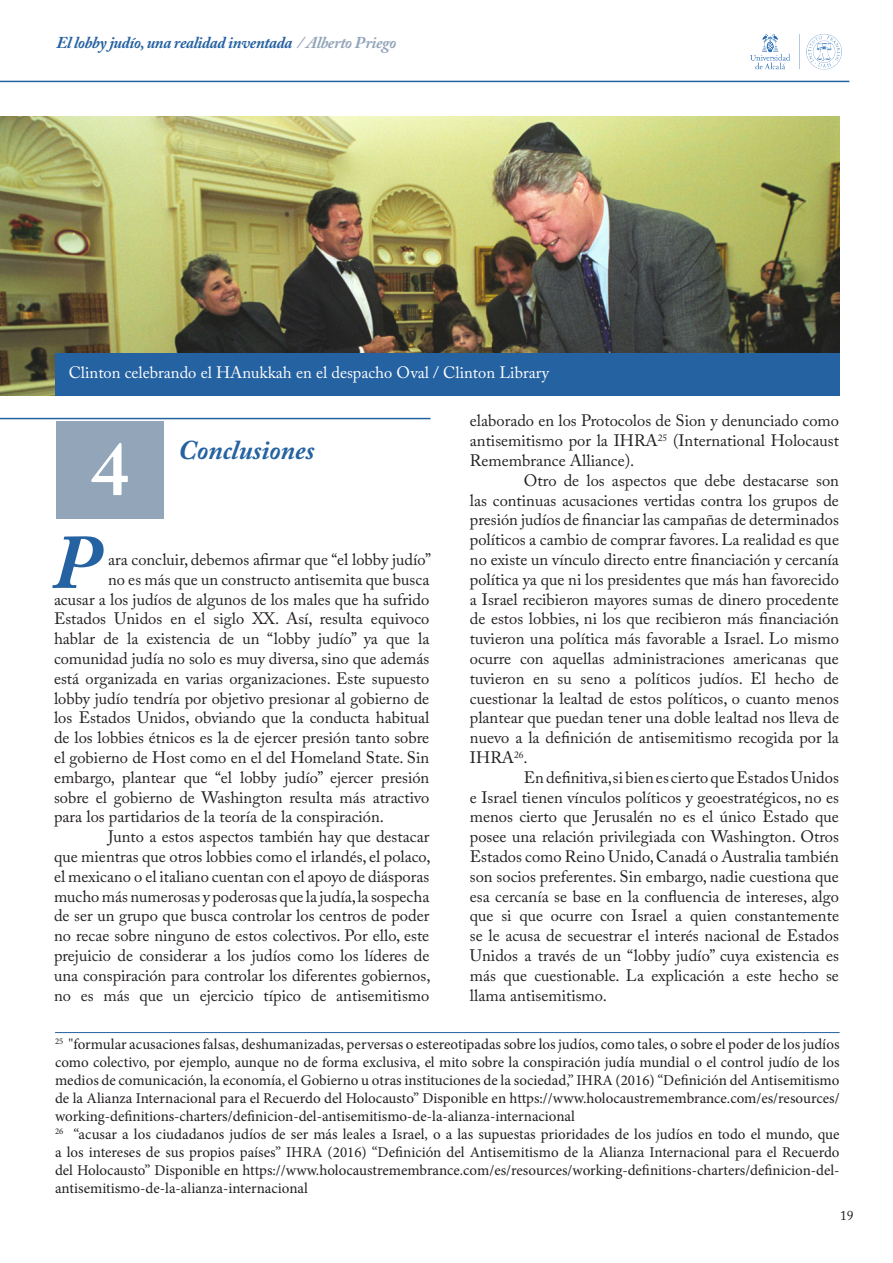
<style>
.page{position:relative;width:893px;height:1263px;background:#fff}
.page>*{position:absolute;margin:0;border:0;box-sizing:border-box;transform-origin:0 0}
.t1{font:600 76.5px "Adobe Caslon Pro";color:#fff}
.t2{font:italic 700 76.5px "Adobe Caslon Pro";color:#2562a1}
.t3{font:italic 700 27px "Adobe Caslon Pro";color:#2562a1}
.t4{font:16.5px/19.8px "Adobe Caslon Pro";color:#231f20;text-align:justify}
.t5{font:16.5px "Adobe Caslon Pro";color:#fff}
.t6{font:italic 700 16.5px "Adobe Caslon Pro";letter-spacing:-.02em;color:#2562a1}
.t7{font:15px/18px "Minion Pro";color:#231f20;text-align:justify}
.t8{font:13.5px "Adobe Caslon Pro";color:#231f20}
.s1{color:#93a5b9}
</style>
<div class="page">
<hr style="left:0;top:81px;width:849px;height:1px;background:#2562a1">
<img style="left:750px;top:34px;width:92px;height:36px">
<hr style="left:0;top:418px;width:431px;height:1px;background:#2562a1">
<div style="left:56px;top:422px;width:107px;height:97px;background:#93a5b9"></div>
<hr style="left:55px;top:1032px;width:785px;height:1px;background:#2562a1">
<img style="left:0;top:116px;width:839px;height:279px">
<div style="left:55px;top:353px;width:785px;height:42px;background:#2562a1"></div>
<p class="t6" style="left:56px;top:32px;width:341px">El lobby judío, una realidad inventada <span class="s1">/ Alberto Priego</span></p>
<p class="t5" style="left:69px;top:363px;width:482px">Clinton celebrando el HAnukkah en el despacho Oval / Clinton Library</p>
<p class="t1" style="left:91px;top:424px;width:40px">4</p>
<p class="t3" style="left:179px;top:433px;width:137px">Conclusiones</p>
<p class="t2" style="left:53px;top:517px;width:49px">P</p>
<p class="t4" style="left:108px;top:549px;width:325px">ara concluir, debemos afirmar que “el lobby judío”</p>
<p class="t4" style="left:108px;top:569px;width:323px">no es más que un constructo antisemita que busca</p>
<p class="t4" style="left:54px;top:589px;width:377px">acusar a los judíos de algunos de los males que ha sufrido</p>
<p class="t4" style="left:54px;top:609px;width:377px">Estados Unidos en el siglo XX. Así, resulta equivoco</p>
<p class="t4" style="left:54px;top:629px;width:377px">hablar de la existencia de un “lobby judío” ya que la</p>
<p class="t4" style="left:54px;top:648px;width:377px">comunidad judía no solo es muy diversa, sino que además</p>
<p class="t4" style="left:54px;top:668px;width:377px">está organizada en varias organizaciones. Este supuesto</p>
<p class="t4" style="left:54px;top:688px;width:377px">lobby judío tendría por objetivo presionar al gobierno de</p>
<p class="t4" style="left:54px;top:708px;width:377px">los Estados Unidos, obviando que la conducta habitual</p>
<p class="t4" style="left:54px;top:728px;width:377px">de los lobbies étnicos es la de ejercer presión tanto sobre</p>
<p class="t4" style="left:54px;top:747px;width:377px">el gobierno de Host como en el del Homeland State. Sin</p>
<p class="t4" style="left:54px;top:767px;width:377px">embargo, plantear que “el lobby judío” ejercer presión</p>
<p class="t4" style="left:54px;top:787px;width:377px">sobre el gobierno de Washington resulta más atractivo</p>
<p class="t4" style="left:54px;top:807px;width:332px">para los partidarios de la teoría de la conspiración.</p>
<p class="t4" style="left:54px;top:827px;width:378px;text-indent:54px">Junto a estos aspectos también hay que destacar que mientras que otros lobbies como el irlandés, el polaco, el mexicano o el italiano cuentan con el apoyo de diásporas mucho más numerosas y poderosas que la judía, la sospecha de ser un grupo que busca controlar los centros de poder no recae sobre ninguno de estos colectivos. Por ello, este prejuicio de considerar a los judíos como los líderes de una conspiración para controlar los diferentes gobiernos, no es más que un ejercicio típico de antisemitismo</p>
<p class="t4" style="left:470px;top:411px;width:371px">elaborado en los Protocolos de Sion y denunciado como antisemitismo por la IHRA<sup>25</sup> (International Holocaust Remembrance Alliance).</p>
<p class="t4" style="left:470px;top:470px;width:371px;text-indent:54px">Otro de los aspectos que debe destacarse son las continuas acusaciones vertidas contra los grupos de presión judíos de financiar las campañas de determinados políticos a cambio de comprar favores. La realidad es que no existe un vínculo directo entre financiación y cercanía política ya que ni los presidentes que más han favorecido a Israel recibieron mayores sumas de dinero procedente de estos lobbies, ni los que recibieron más financiación tuvieron una política más favorable a Israel. Lo mismo ocurre con aquellas administraciones americanas que tuvieron en su seno a políticos judíos. El hecho de cuestionar la lealtad de estos políticos, o cuanto menos plantear que puedan tener una doble lealtad nos lleva de nuevo a la definición de antisemitismo recogida por la IHRA<sup>26</sup>.</p>
<p class="t4" style="left:470px;top:767px;width:371px;text-indent:54px">En definitiva, si bien es cierto que Estados Unidos e Israel tienen vínculos políticos y geoestratégicos, no es menos cierto que Jerusalén no es el único Estado que posee una relación privilegiada con Washington. Otros Estados como Reino Unido, Canadá o Australia también son socios preferentes. Sin embargo, nadie cuestiona que esa cercanía se base en la confluencia de intereses, algo que si que ocurre con Israel a quien constantemente se le acusa de secuestrar el interés nacional de Estados Unidos a través de un “lobby judío” cuya existencia es más que cuestionable. La explicación a este hecho se llama antisemitismo.</p>
<p class="t7" style="left:55px;top:1035px;width:786px"><sup>25</sup> "formular acusaciones falsas, deshumanizadas, perversas o estereotipadas sobre los judíos, como tales, o sobre el poder de los judíos como colectivo, por ejemplo, aunque no de forma exclusiva, el mito sobre la conspiración judía mundial o el control judío de los medios de comunicación, la economía, el Gobierno u otras instituciones de la sociedad,” IHRA (2016) “Definición del Antisemitismo de la Alianza Internacional para el Recuerdo del Holocausto” Disponible en https://www.holocaustremembrance.com/es/resources/ working-definitions-charters/definicion-del-antisemitismo-de-la-alianza-internacional</p>
<p class="t7" style="left:55px;top:1125px;width:786px"><sup>26</sup> “acusar a los ciudadanos judíos de ser más leales a Israel, o a las supuestas prioridades de los judíos en todo el mundo, que a los intereses de sus propios países” IHRA (2016) “Definición del Antisemitismo de la Alianza Internacional para el Recuerdo del Holocausto” Disponible en https://www.holocaustremembrance.com/es/resources/working-definitions-charters/definicion-del&shy;antisemitismo-de-la-alianza-internacional</p>
<p class="t8" style="left:840px;top:1207px;width:15px">19</p>
</div>
